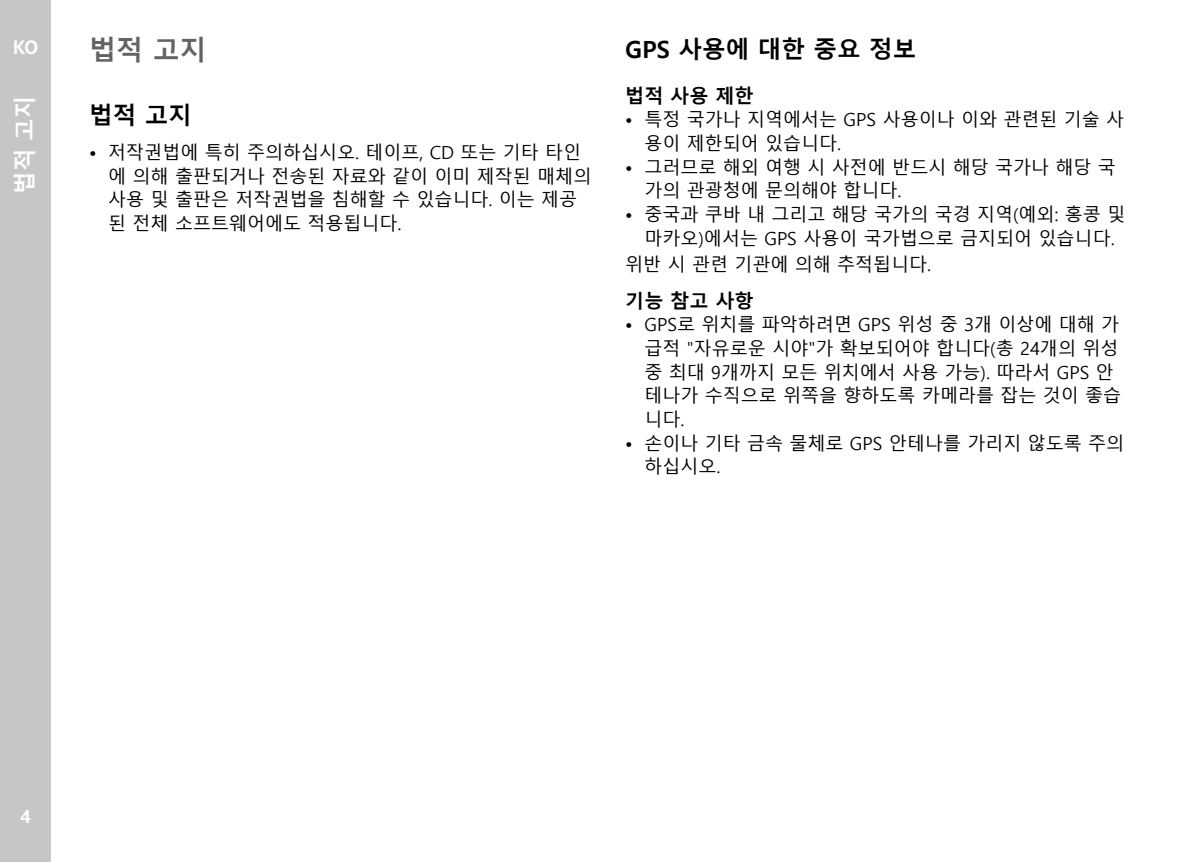
<style>
.page{position:relative;width:1200px;height:862px;background:#fff}
.page>*{position:absolute;margin:0;border:0;box-sizing:border-box;transform-origin:0 0}
.Heading____Chapter{font:700 27px "Malgun Gothic";color:#646363}
.Heading____Heading_0{font:700 23.62px "Malgun Gothic";color:#000}
.t1{font:700 22.5px "Malgun Gothic";color:#fff}
.t2{font:700 20.25px "Corporate S";color:#fff}
.Heading____Note_Head{font:700 19.12px "Malgun Gothic";color:#000}
.Text____Body_Text{font:18px/23.6px "Malgun Gothic";color:#000}
.t3{font:700 18px "Malgun Gothic";color:#fff}
</style>
<div class="page">
<div style="left:0;top:0;width:51px;height:861px;background:#c6c6c6"></div>
<p class="t2" style="left:13px;top:32px;width:27px">KO</p>
<p class="t1" style="left:12px;top:194px;width:99px;rotate:-90deg">법적 고지</p>
<p class="Heading____Chapter" style="left:89px;top:34px;width:119px">법적 고지</p>
<p class="Heading____Heading_0" style="left:89px;top:101px;width:104px">법적 고지</p>
<p class="Text____Body_Text" style="left:108px;top:141px;width:484px;text-indent:-19px">• 저작권법에 특히 주의하십시오. 테이프, CD 또는 기타 타인 에 의해 출판되거나 전송된 자료와 같이 이미 제작된 매체의 사용 및 출판은 저작권법을 침해할 수 있습니다. 이는 제공 된 전체 소프트웨어에도 적용됩니다.</p>
<p class="Heading____Heading_0" style="left:625px;top:35px;width:292px">GPS 사용에 대한 중요 정보</p>
<p class="Heading____Note_Head" style="left:625px;top:84px;width:130px">법적 사용 제한</p>
<p class="Text____Body_Text" style="left:644px;top:108px;width:481px;text-indent:-19px">• 특정 국가나 지역에서는 GPS 사용이나 이와 관련된 기술 사 용이 제한되어 있습니다.</p>
<p class="Text____Body_Text" style="left:644px;top:155px;width:473px;text-indent:-19px">• 그러므로 해외 여행 시 사전에 반드시 해당 국가나 해당 국 가의 관광청에 문의해야 합니다.</p>
<p class="Text____Body_Text" style="left:625px;top:203px;width:501px;text-align:center">• 중국과 쿠바 내 그리고 해당 국가의 국경 지역(예외: 홍콩 및 마카오)에서는 GPS 사용이 국가법으로 금지되어 있습니다.</p>
<p class="Text____Body_Text" style="left:625px;top:253px;width:307px">위반 시 관련 기관에 의해 추적됩니다.</p>
<p class="Heading____Note_Head" style="left:625px;top:289px;width:130px">기능 참고 사항</p>
<p class="Text____Body_Text" style="left:644px;top:313px;width:478px;text-indent:-19px">• GPS로 위치를 파악하려면 GPS 위성 중 3개 이상에 대해 가 급적 "자유로운 시야"가 확보되어야 합니다(총 24개의 위성 중 최대 9개까지 모든 위치에서 사용 가능). 따라서 GPS 안 테나가 수직으로 위쪽을 향하도록 카메라를 잡는 것이 좋습 니다.</p>
<p class="Text____Body_Text" style="left:644px;top:431px;width:481px;text-indent:-19px">• 손이나 기타 금속 물체로 GPS 안테나를 가리지 않도록 주의 하십시오.</p>
<p class="t3" style="left:20px;top:805px;width:12px">4</p>
</div>
